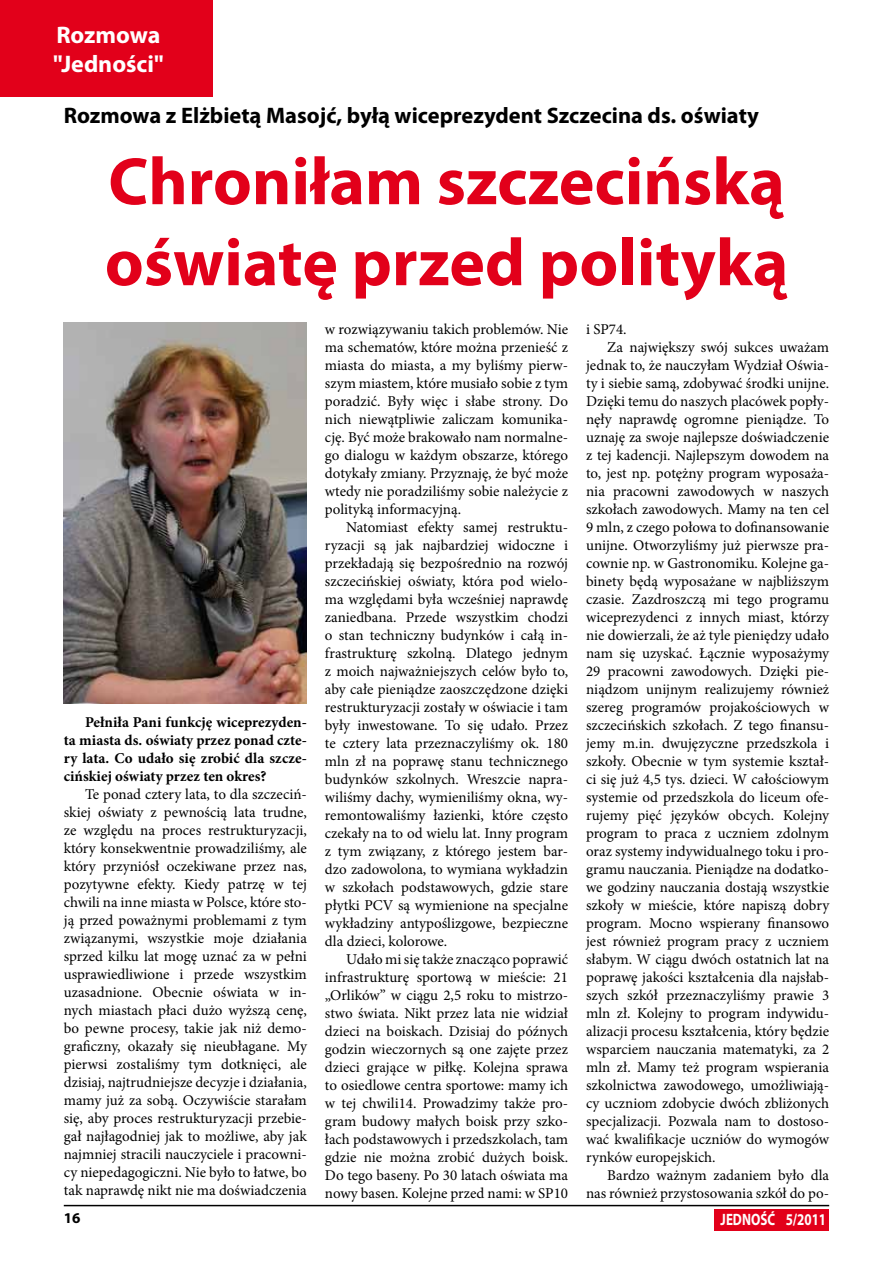
<style>
.page{position:relative;width:893px;height:1263px;background:#fff}
.page>*{position:absolute;margin:0;border:0;box-sizing:border-box;transform-origin:0 0}
.t1{font:700 67.5px/81px "Myriad Pro";color:#e2001a}
.t2{font:700 24px/28.8px "Myriad Pro";color:#fff}
.t3{font:700 22.5px "Myriad Pro";color:#000}
.t4{font:700 16.5px "Myriad Pro";color:#fff;scale:.79 1}
.t5{font:15px/18px "Minion Pro";color:#000;text-align:justify}
.t6{font:700 15px/18px "Minion Pro";color:#000;text-align:justify}
.t7{font:700 15px "Myriad Pro";color:#000}
</style>
<div class="page">
<div style="left:0;top:0;width:213px;height:96px;background:#e2001a"></div>
<div style="left:714px;top:1209px;width:115px;height:21px;background:#e2001a"></div>
<hr style="left:64px;top:1205px;width:765px;height:1px;background:#000">
<img style="left:64px;top:323px;width:243px;height:380px">
<h2 class="t2" style="left:53px;top:20px;width:112px">Rozmowa "Jedności"</h2>
<h3 class="t3" style="left:64px;top:101px;width:696px">Rozmowa z Elżbietą Masojć, byłą wiceprezydent Szczecina ds. oświaty</h3>
<h1 class="t1" style="left:105px;top:139px;width:685px">Chroniłam szczecińską oświatę przed polityką</h1>
<p class="t6" style="left:64px;top:713px;width:245px;text-indent:21px">Pełniła Pani funkcję wiceprezyden&shy;ta miasta ds. oświaty przez ponad czte&shy;ry lata. Co udało się zrobić dla szcze&shy;cińskiej oświaty przez ten okres?</p>
<p class="t5" style="left:64px;top:785px;width:245px;text-indent:21px">Te ponad cztery lata, to dla szczeciń&shy;skiej oświaty z pewnością lata trudne, ze względu na proces restrukturyzacji, który konsekwentnie prowadziliśmy, ale który przyniósł oczekiwane przez nas, pozytywne efekty. Kiedy patrzę w tej chwili na inne miasta w Polsce, które sto&shy;ją przed poważnymi problemami z tym związanymi, wszystkie moje działania sprzed kilku lat mogę uznać za w pełni usprawiedliwione i przede wszystkim uzasadnione. Obecnie oświata w in&shy;nych miastach płaci dużo wyższą cenę, bo pewne procesy, takie jak niż demo&shy;graficzny, okazały się nieubłagane. My pierwsi zostaliśmy tym dotknięci, ale dzisiaj, najtrudniejsze decyzje i działania, mamy już za sobą. Oczywiście starałam się, aby proces restrukturyzacji przebie&shy;gał najłagodniej jak to możliwe, aby jak najmniej stracili nauczyciele i pracowni&shy;cy niepedagogiczni. Nie było to łatwe, bo tak naprawdę nikt nie ma doświadczenia</p>
<p class="t5" style="left:325px;top:320px;width:245px">w rozwiązywaniu takich problemów. Nie ma schematów, które można przenieść z miasta do miasta, a my byliśmy pierw&shy;szym miastem, które musiało sobie z tym poradzić. Były więc i słabe strony. Do nich niewątpliwie zaliczam komunika&shy;cję. Być może brakowało nam normalne&shy;go dialogu w każdym obszarze, którego dotykały zmiany. Przyznaję, że być może wtedy nie poradziliśmy sobie należycie z polityką informacyjną.</p>
<p class="t5" style="left:325px;top:518px;width:245px;text-indent:21px">Natomiast efekty samej restruktu&shy;ryzacji są jak najbardziej widoczne i przekładają się bezpośrednio na rozwój szczecińskiej oświaty, która pod wielo&shy;ma względami była wcześniej naprawdę zaniedbana. Przede wszystkim chodzi o stan techniczny budynków i całą in&shy;frastrukturę szkolną. Dlatego jednym z moich najważniejszych celów było to, aby całe pieniądze zaoszczędzone dzięki restrukturyzacji zostały w oświacie i tam były inwestowane. To się udało. Przez te cztery lata przeznaczyliśmy ok. 180 mln zł na poprawę stanu technicznego budynków szkolnych. Wreszcie napra&shy;wiliśmy dachy, wymieniliśmy okna, wy&shy;remontowaliśmy łazienki, które często czekały na to od wielu lat. Inny program z tym związany, z którego jestem bar&shy;dzo zadowolona, to wymiana wykładzin w szkołach podstawowych, gdzie stare płytki PCV są wymienione na specjalne wykładziny antypoślizgowe, bezpieczne dla dzieci, kolorowe.</p>
<p class="t5" style="left:325px;top:950px;width:245px;text-indent:21px">Udało mi się także znacząco poprawić infrastrukturę sportową w mieście: 21 „Orlików” w ciągu 2,5 roku to mistrzo&shy;stwo świata. Nikt przez lata nie widział dzieci na boiskach. Dzisiaj do późnych godzin wieczornych są one zajęte przez dzieci grające w piłkę. Kolejna sprawa to osiedlowe centra sportowe: mamy ich w tej chwili14. Prowadzimy także pro&shy;gram budowy małych boisk przy szko&shy;łach podstawowych i przedszkolach, tam gdzie nie można zrobić dużych boisk.<br>Do tego baseny. Po 30 latach oświata ma nowy basen. Kolejne przed nami: w SP10</p>
<p class="t5" style="left:586px;top:320px;width:42px">i SP74.</p>
<p class="t5" style="left:607px;top:338px;width:223px">Za największy swój sukces uważam</p>
<p class="t5" style="left:586px;top:356px;width:245px">jednak to, że nauczyłam Wydział Oświa-</p>
<p class="t5" style="left:586px;top:374px;width:245px">ty i siebie samą, zdobywać środki unijne.</p>
<p class="t5" style="left:586px;top:392px;width:245px">Dzięki temu do naszych placówek popły-</p>
<p class="t5" style="left:586px;top:410px;width:245px">nęły naprawdę ogromne pieniądze. To</p>
<p class="t5" style="left:586px;top:428px;width:245px">uznaję za swoje najlepsze doświadczenie</p>
<p class="t5" style="left:586px;top:446px;width:245px">z tej kadencji. Najlepszym dowodem na</p>
<p class="t5" style="left:586px;top:464px;width:245px">to, jest np. potężny program wyposaża-</p>
<p class="t5" style="left:586px;top:482px;width:245px">nia pracowni zawodowych w naszych</p>
<p class="t5" style="left:586px;top:500px;width:245px">szkołach zawodowych. Mamy na ten cel</p>
<p class="t5" style="left:586px;top:518px;width:245px">9 mln, z czego połowa to dofinansowanie</p>
<p class="t5" style="left:586px;top:536px;width:245px">unijne. Otworzyliśmy już pierwsze pra-</p>
<p class="t5" style="left:586px;top:554px;width:245px">cownie np. w Gastronomiku. Kolejne ga-</p>
<p class="t5" style="left:586px;top:572px;width:245px">binety będą wyposażane w najbliższym</p>
<p class="t5" style="left:586px;top:590px;width:245px">czasie. Zazdroszczą mi tego programu</p>
<p class="t5" style="left:586px;top:608px;width:245px">wiceprezydenci z innych miast, którzy</p>
<p class="t5" style="left:586px;top:626px;width:245px">nie dowierzali, że aż tyle pieniędzy udało</p>
<p class="t5" style="left:586px;top:644px;width:245px">nam się uzyskać. Łącznie wyposażymy</p>
<p class="t5" style="left:586px;top:662px;width:245px">29 pracowni zawodowych. Dzięki pie-</p>
<p class="t5" style="left:586px;top:680px;width:245px">niądzom unijnym realizujemy również</p>
<p class="t5" style="left:586px;top:698px;width:245px">szereg programów projakościowych w</p>
<p class="t5" style="left:586px;top:716px;width:245px">szczecińskich szkołach. Z tego finansu-</p>
<p class="t5" style="left:586px;top:734px;width:245px">jemy m.in. dwujęzyczne przedszkola i</p>
<p class="t5" style="left:586px;top:752px;width:245px">szkoły. Obecnie w tym systemie kształ-</p>
<p class="t5" style="left:586px;top:770px;width:245px">ci się już 4,5 tys. dzieci. W całościowym</p>
<p class="t5" style="left:586px;top:788px;width:245px">systemie od przedszkola do liceum ofe-</p>
<p class="t5" style="left:586px;top:806px;width:245px">rujemy pięć języków obcych. Kolejny</p>
<p class="t5" style="left:586px;top:824px;width:245px">program to praca z uczniem zdolnym</p>
<p class="t5" style="left:586px;top:842px;width:245px">oraz systemy indywidualnego toku i pro-</p>
<p class="t5" style="left:586px;top:860px;width:245px">gramu nauczania. Pieniądze na dodatko-</p>
<p class="t5" style="left:586px;top:878px;width:245px">we godziny nauczania dostają wszystkie</p>
<p class="t5" style="left:586px;top:896px;width:245px">szkoły w mieście, które napiszą dobry</p>
<p class="t5" style="left:586px;top:914px;width:245px">program. Mocno wspierany finansowo</p>
<p class="t5" style="left:586px;top:932px;width:245px">jest również program pracy z uczniem</p>
<p class="t5" style="left:586px;top:950px;width:245px">słabym. W ciągu dwóch ostatnich lat na</p>
<p class="t5" style="left:586px;top:968px;width:245px">poprawę jakości kształcenia dla najsłab-</p>
<p class="t5" style="left:586px;top:986px;width:245px">szych szkół przeznaczyliśmy prawie 3</p>
<p class="t5" style="left:586px;top:1004px;width:245px">mln zł. Kolejny to program indywidu-</p>
<p class="t5" style="left:586px;top:1022px;width:245px">alizacji procesu kształcenia, który będzie</p>
<p class="t5" style="left:586px;top:1040px;width:245px">wsparciem nauczania matematyki, za 2</p>
<p class="t5" style="left:586px;top:1058px;width:245px">mln zł. Mamy też program wspierania</p>
<p class="t5" style="left:586px;top:1076px;width:245px">szkolnictwa zawodowego, umożliwiają-</p>
<p class="t5" style="left:586px;top:1094px;width:245px">cy uczniom zdobycie dwóch zbliżonych</p>
<p class="t5" style="left:586px;top:1112px;width:245px">specjalizacji. Pozwala nam to dostoso-</p>
<p class="t5" style="left:586px;top:1130px;width:245px">wać kwalifikacje uczniów do wymogów</p>
<p class="t5" style="left:586px;top:1148px;width:131px">rynków europejskich.</p>
<p class="t5" style="left:607px;top:1166px;width:223px">Bardzo ważnym zadaniem było dla</p>
<p class="t5" style="left:586px;top:1184px;width:245px">nas również przystosowania szkół do po-</p>
<p class="t7" style="left:64px;top:1208px;width:18px">16</p>
<p class="t4" style="left:721px;top:1208px;width:135px">JEDNOŚĆ 5/2011</p>
</div>
